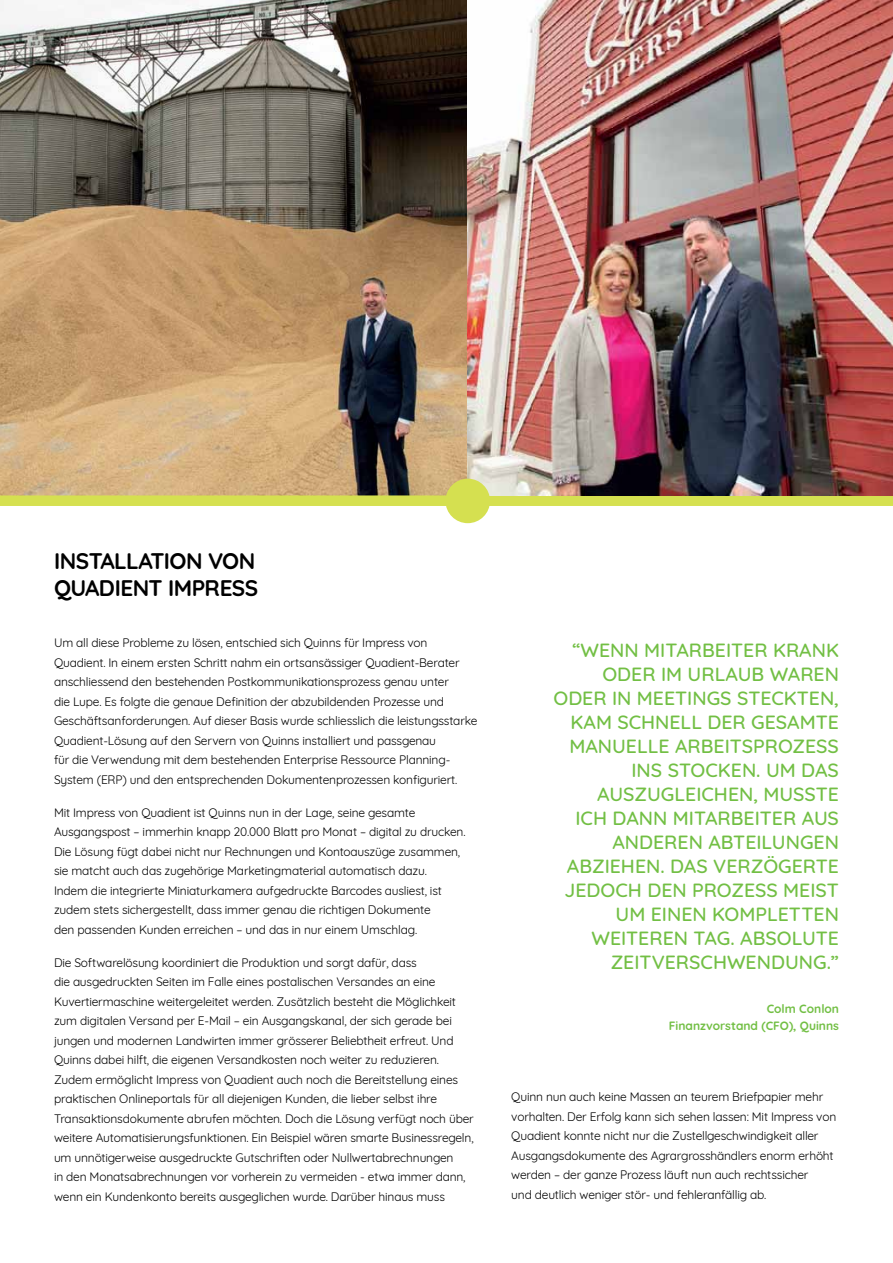
<style>
.page{position:relative;width:893px;height:1263px;background:#fff}
.page>*{position:absolute;margin:0;border:0;box-sizing:border-box;transform-origin:0 0}
.t1{font:700 22.5px "Quicksand";letter-spacing:-.02em;color:#000}
.t2{font:500 19.5px/24px "Quicksand";color:#72bf44;text-align:right}
.t3{font:12px/19.5px "Quicksand";letter-spacing:-.015em;color:#000}
.t4{font:700 12px/16.5px "Quicksand";color:#72bf44;text-align:right}
</style>
<div class="page">
<img style="left:0;top:0;width:468px;height:495px">
<div style="left:0;top:495px;width:893px;height:11px;background:#d5e050"></div>
<img style="left:468px;top:0;width:425px;height:495px">
<div style="left:445px;top:479px;width:45px;height:44px;background:#d5e050;border-radius:50%"></div>
<h1 class="t1" style="left:54px;top:542px;width:36px">INSTALLAT</h1>
<h1 class="t1" style="left:164px;top:542px;width:93px">ION VON</h1>
<h1 class="t1" style="left:54px;top:569px;width:32px">QUAD</h1>
<h1 class="t1" style="left:115px;top:569px;width:119px">IENT IMPRESS</h1>
<p class="t3" style="left:54px;top:632px;width:425px">Um all diese Probleme zu lösen, entschied sich Quinns für Impress von Quadient. In einem ersten Schritt nahm ein ortsansässiger Quadient-Berater anschliessend den bestehenden Postkommunikationsprozess genau unter<br>die Lupe. Es folgte die genaue Definition der abzubildenden Prozesse und Geschäftsanforderungen. Auf dieser Basis wurde schliesslich die leistungsstarke Quadient-Lösung auf den Servern von Quinns installiert und passgenau<br>für die Verwendung mit dem bestehenden Enterprise Ressource Planning-System (ERP) und den entsprechenden Dokumentenprozessen konfiguriert.</p>
<p class="t3" style="left:54px;top:801px;width:413px">Mit Impress von Quadient ist Quinns nun in der Lage, seine gesamte Ausgangspost – immerhin knapp 20.000 Blatt pro Monat – digital zu drucken.<br>Die Lösung fügt dabei nicht nur Rechnungen und Kontoauszüge zusammen, sie matcht auch das zugehörige Marketingmaterial automatisch dazu.<br>Indem die integrierte Miniaturkamera aufgedruckte Barcodes ausliest, ist zudem stets sichergestellt, dass immer genau die richtigen Dokumente<br>den passenden Kunden erreichen – und das in nur einem Umschlag.</p>
<p class="t3" style="left:54px;top:951px;width:421px">Die Softwarelösung koordiniert die Produktion und sorgt dafür, dass<br>die ausgedruckten Seiten im Falle eines postalischen Versandes an eine Kuvertiermaschine weitergeleitet werden. Zusätzlich besteht die Möglichkeit zum digitalen Versand per E-Mail – ein Ausgangskanal, der sich gerade bei jungen und modernen Landwirten immer grösserer Beliebtheit erfreut. Und Quinns dabei hilft, die eigenen Versandkosten noch weiter zu reduzieren.<br>Zudem ermöglicht Impress von Quadient auch noch die Bereitstellung eines praktischen Onlineportals für all diejenigen Kunden, die lieber selbst ihre Transaktionsdokumente abrufen möchten. Doch die Lösung verfügt noch über weitere Automatisierungsfunktionen. Ein Beispiel wären smarte Businessregeln, um unnötigerweise ausgedruckte Gutschriften oder Nullwertabrechnungen<br>in den Monatsabrechnungen vor vorherein zu vermeiden - etwa immer dann, wenn ein Kundenkonto bereits ausgeglichen wurde. Darüber hinaus muss</p>
<p class="t2" style="left:553px;top:636px;width:287px">“WENN MITARBEITER KRANK<br>ODER IM URLAUB WAREN<br>ODER IN MEETINGS STECKTEN,<br>KAM SCHNELL DER GESAMTE<br>MANUELLE ARBEITSPROZESS<br>INS STOCKEN. UM DAS<br>AUSZUGLEICHEN, MUSSTE<br>ICH DANN MITARBEITER AUS<br>ANDEREN ABTEILUNGEN<br>ABZIEHEN. DAS VERZÖGERTE<br>JEDOCH DEN PROZESS MEIST<br>UM EINEN KOMPLETTEN<br>WEITEREN TAG. ABSOLUTE<br>ZEITVERSCHWENDUNG.”</p>
<p class="t4" style="left:669px;top:999px;width:172px">Colm Conlon<br>Finanzvorstand (CFO), Quinns</p>
<p class="t3" style="left:511px;top:1086px;width:327px">Quinn nun auch keine Massen an teurem Briefpapier mehr vorhalten. Der Erfolg kann sich sehen lassen: Mit Impress von Quadient konnte nicht nur die Zustellgeschwindigkeit aller Ausgangsdokumente des Agrargrosshändlers enorm erhöht werden – der ganze Prozess läuft nun auch rechtssicher<br>und deutlich weniger stör- und fehleranfällig ab.</p>
</div>
